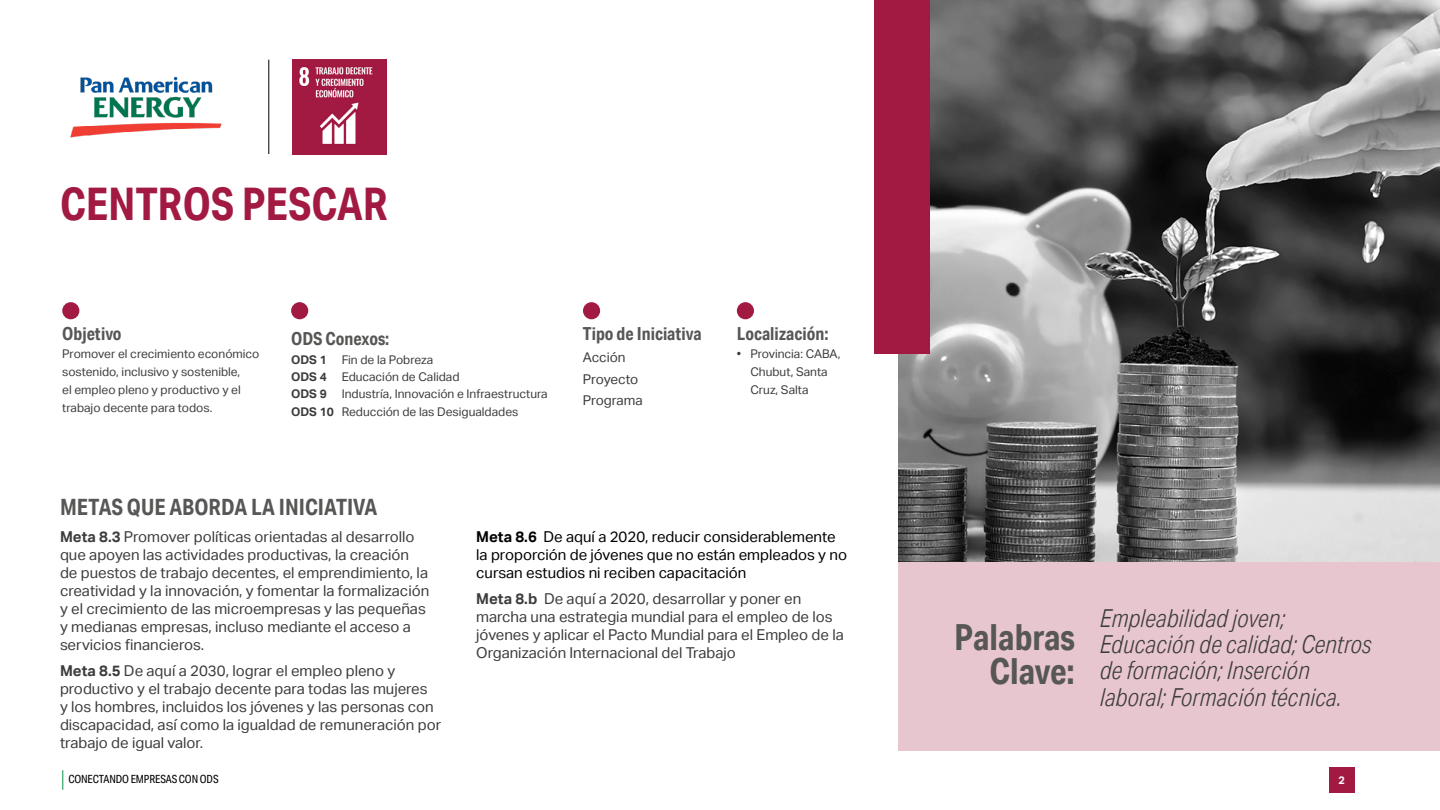
<style>
.page{position:relative;width:1440px;height:810px;background:#fff}
.page>*{position:absolute;margin:0;border:0;box-sizing:border-box;transform-origin:0 0}
.t1{font:700 45px "Aktiv Grotesk Cd";color:#a21942}
.t2{font:700 36px/33.8px "Aktiv Grotesk Cd";color:#575756;text-align:right}
.t3{font:italic 300 24.75px/26.2px "Aktiv Grotesk Cd";color:#3c3c3b}
.t4{font:700 22.5px "Aktiv Grotesk Cd";color:#575756}
.t5{font:700 18px "Aktiv Grotesk Cd";color:#575756}
.t6{font:15px/18px "Aktiv Grotesk";color:#3c3c3b}
.t7{font:15px/18px "Aktiv Grotesk";color:#000}
.t8{font:13.5px/21.8px "Aktiv Grotesk";letter-spacing:-.01em;color:#3c3c3b}
.t9{font:12px/18px "Aktiv Grotesk";color:#3c3c3b}
.t10{font:11.25px "Aktiv Grotesk Cd";letter-spacing:-.01em;color:#000}
.t11{font:700 10.88px "Aktiv Grotesk";color:#fff}
.s1{font-weight:700}
</style>
<div class="page">
<svg style="left:62px;top:770px;width:1px;height:20px"></svg>
<div style="left:1329px;top:767px;width:25px;height:26px;background:#a21942"></div>
<div style="left:898px;top:562px;width:542px;height:189px;background:#e8c6d0"></div>
<img style="left:898px;top:0;width:541px;height:562px">
<div style="left:874px;top:0;width:56px;height:354px;background:#a21942"></div>
<div style="left:62px;top:302px;width:17px;height:17px;background:#a21942;border-radius:50%"></div>
<img style="left:292px;top:60px;width:95px;height:94px">
<hr style="left:269px;top:60px;width:1px;height:94px;background:#000">
<div style="left:737px;top:302px;width:17px;height:17px;background:#a21942;border-radius:50%"></div>
<img style="left:70px;top:76px;width:152px;height:62px">
<div style="left:583px;top:302px;width:17px;height:17px;background:#a21942;border-radius:50%"></div>
<div style="left:291px;top:302px;width:17px;height:17px;background:#a21942;border-radius:50%"></div>
<h1 class="t1" style="left:60px;top:176px;width:329px">CENTROS PESCAR</h1>
<p class="t5" style="left:62px;top:323px;width:61px">Objetivo</p>
<p class="t9" style="left:62px;top:345px;width:199px">Promover el crecimiento económico sostenido, inclusivo y sostenible,<br>el empleo pleno y productivo y el trabajo decente para todos.</p>
<p class="t5" style="left:291px;top:328px;width:100px">ODS Conexos:</p>
<p class="t9" style="left:291px;top:351px;width:258px;line-height:17.2px"><span class="s1">ODS 1</span> Fin de la Pobreza<br><span class="s1">ODS 4</span> Educación de Calidad<br><span class="s1">ODS 9</span> Industría, Innovación e Infraestructura <span class="s1">ODS 10</span> Reducción de las Desigualdades</p>
<p class="t5" style="left:583px;top:323px;width:120px">Tipo de Iniciativa</p>
<p class="t8" style="left:583px;top:346px;width:61px">Acción<br>Proyecto<br>Programa</p>
<p class="t5" style="left:737px;top:323px;width:93px">Localización:</p>
<p class="t9" style="left:750px;top:345px;width:92px;text-indent:-14px">• Provincia: CABA,<br>Chubut, Santa<br>Cruz, Salta</p>
<h3 class="t4" style="left:60px;top:493px;width:319px">METAS QUE ABORDA LA INICIATIVA</h3>
<p class="t6" style="left:60px;top:528px;width:371px"><span class="s1">Meta 8.3</span> Promover políticas orientadas al desarrollo que apoyen las actividades productivas, la creación de puestos de trabajo decentes, el emprendimiento, la creatividad y la innovación, y fomentar la formalización y el crecimiento de las microempresas y las pequeñas y medianas empresas, incluso mediante el acceso a servicios financieros.</p>
<p class="t6" style="left:60px;top:661px;width:383px"><span class="s1">Meta 8.5</span> De aquí a 2030, lograr el empleo pleno y productivo y el trabajo decente para todas las mujeres<br>y los hombres, incluidos los jóvenes y las personas con discapacidad, así como la igualdad de remuneración por trabajo de igual valor.</p>
<p class="t7" style="left:476px;top:528px;width:372px"><span class="s1">Meta 8.6</span> De aquí a 2020, reducir considerablemente la proporción de jóvenes que no están empleados y no cursan estudios ni reciben capacitación</p>
<p class="t6" style="left:476px;top:589px;width:369px"><span class="s1">Meta 8.b</span> De aquí a 2020, desarrollar y poner en marcha una estrategia mundial para el empleo de los jóvenes y aplicar el Pacto Mundial para el Empleo de la Organización Internacional del Trabajo</p>
<h2 class="t2" style="left:954px;top:620px;width:122px">Palabras<br>Clave:</h2>
<h3 class="t3" style="left:1100px;top:605px;width:273px">Empleabilidad joven;<br>Educación de calidad; Centros de formación; Inserción laboral; Formación técnica.</h3>
<p class="t10" style="left:68px;top:773px;width:152px">CONECTANDO EMPRESAS CON ODS</p>
<p class="t11" style="left:1338px;top:774px;width:8px">2</p>
</div>
